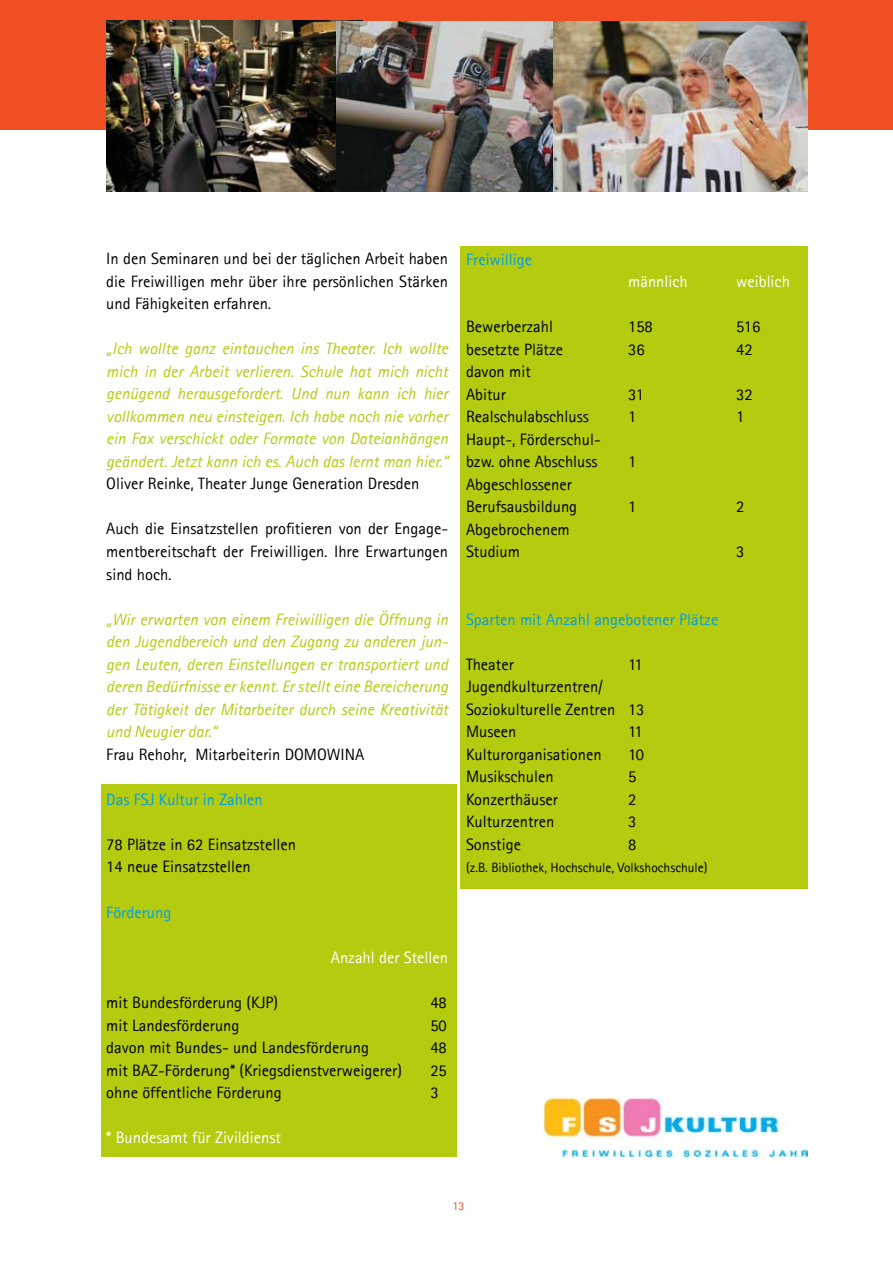
<style>
.page{position:relative;width:893px;height:1263px;background:#fff}
.page>*{position:absolute;margin:0;border:0;box-sizing:border-box;transform-origin:0 0}
.t1{font:16.5px/22.5px "Rotis Sans Serif";color:#000}
.t2{font:italic 16.5px/22.5px "Rotis Sans Serif";color:#b5cb10;text-align:justify}
.t3{font:16.5px "Rotis Sans Serif";color:#01a0e1}
.t4{font:16.5px "Rotis Sans Serif";color:#fff}
.t5{font:13.5px "Rotis Sans Serif";color:#000}
.t6{font:12px "Rotis Sans Serif";color:#f04e23}
</style>
<div class="page">
<div style="left:0;top:0;width:893px;height:130px;background:#f04e23"></div>
<div style="left:461px;top:247px;width:347px;height:642px;background:#b5cb10"></div>
<div style="left:101px;top:784px;width:355px;height:373px;background:#b5cb10"></div>
<img style="left:363px;top:21px;width:445px;height:170px">
<img style="left:106px;top:21px;width:257px;height:170px">
<img style="left:544px;top:1098px;width:264px;height:59px">
<p class="t1" style="left:106px;top:247px;width:343px;text-align:justify">In den Seminaren und bei der täglichen Arbeit haben die Freiwilligen mehr über ihre persönlichen Stärken und Fähigkeiten erfahren.</p>
<p class="t2" style="left:106px;top:338px;width:343px">„Ich wollte ganz eintauchen ins Theater. Ich wollte mich in der Arbeit verlieren. Schule hat mich nicht genügend herausgefordert. Und nun kann ich hier vollkommen neu einsteigen. Ich habe noch nie vorher ein Fax verschickt oder Formate von Dateianhängen geändert. Jetzt kann ich es. Auch das lernt man hier.“</p>
<p class="t1" style="left:106px;top:472px;width:315px">Oliver Reinke, Theater Junge Generation Dresden</p>
<p class="t1" style="left:106px;top:517px;width:343px;text-align:justify">Auch die Einsatzstellen profitieren von der Engage&shy;mentbereitschaft der Freiwilligen. Ihre Erwartungen sind hoch.</p>
<p class="t2" style="left:106px;top:608px;width:343px">„Wir erwarten von einem Freiwilligen die Öffnung in den Jugendbereich und den Zugang zu anderen jun&shy;gen Leuten, deren Einstellungen er transportiert und deren Bedürfnisse er kennt. Er stellt eine Bereicherung der Tätigkeit der Mitarbeiter durch seine Kreativität und Neugier dar.“</p>
<p class="t1" style="left:106px;top:743px;width:260px">Frau Rehohr, Mitarbeiterin DOMOWINA</p>
<p class="t3" style="left:106px;top:789px;width:158px">Das FSJ Kultur in Zahlen</p>
<p class="t1" style="left:106px;top:833px;width:191px">78 Plätze in 62 Einsatzstellen<br>14 neue Einsatzstellen</p>
<p class="t3" style="left:106px;top:903px;width:67px">Förderung</p>
<p class="t4" style="left:331px;top:948px;width:119px">Anzahl der Stellen</p>
<p class="t1" style="left:106px;top:991px;width:173px">mit Bundesförderung (KJP)</p>
<p class="t1" style="left:430px;top:991px;width:18px">48</p>
<p class="t1" style="left:106px;top:1014px;width:135px">mit Landesförderung</p>
<p class="t1" style="left:430px;top:1014px;width:18px">50</p>
<p class="t1" style="left:106px;top:1036px;width:264px">davon mit Bundes- und Landesförderung</p>
<p class="t1" style="left:430px;top:1036px;width:18px">48</p>
<p class="t1" style="left:106px;top:1059px;width:297px">mit BAZ-Förderung* (Kriegsdienstverweigerer)</p>
<p class="t1" style="left:430px;top:1059px;width:18px">25</p>
<p class="t1" style="left:106px;top:1081px;width:177px">ohne öffentliche Förderung</p>
<p class="t1" style="left:430px;top:1081px;width:10px">3</p>
<p class="t4" style="left:106px;top:1128px;width:176px">* Bundesamt für Zivildienst</p>
<p class="t3" style="left:466px;top:249px;width:67px">Freiwillige</p>
<p class="t4" style="left:628px;top:272px;width:61px">männlich</p>
<p class="t4" style="left:736px;top:272px;width:55px">weiblich</p>
<p class="t1" style="left:466px;top:315px;width:89px">Bewerberzahl</p>
<p class="t1" style="left:628px;top:315px;width:26px">158</p>
<p class="t1" style="left:736px;top:315px;width:26px">516</p>
<p class="t1" style="left:466px;top:338px;width:99px">besetzte Plätze</p>
<p class="t1" style="left:628px;top:338px;width:18px">36</p>
<p class="t1" style="left:736px;top:338px;width:18px">42</p>
<p class="t1" style="left:466px;top:360px;width:66px">davon mit<br>Abitur</p>
<p class="t1" style="left:628px;top:383px;width:17px">31</p>
<p class="t1" style="left:736px;top:383px;width:18px">32</p>
<p class="t1" style="left:466px;top:405px;width:124px">Realschulabschluss</p>
<p class="t1" style="left:628px;top:405px;width:10px">1</p>
<p class="t1" style="left:736px;top:405px;width:10px">1</p>
<p class="t1" style="left:466px;top:428px;width:136px">Haupt-, Förderschul&shy;bzw. ohne Abschluss</p>
<p class="t1" style="left:628px;top:450px;width:10px">1</p>
<p class="t1" style="left:466px;top:473px;width:113px">Abgeschlossener<br>Berufsausbildung</p>
<p class="t1" style="left:466px;top:518px;width:105px">Abgebrochenem<br>Studium</p>
<p class="t1" style="left:628px;top:495px;width:10px">1</p>
<p class="t1" style="left:736px;top:495px;width:10px">2</p>
<p class="t1" style="left:736px;top:540px;width:10px">3</p>
<p class="t3" style="left:466px;top:609px;width:254px">Sparten mit Anzahl angebotener Plätze</p>
<p class="t1" style="left:466px;top:653px;width:49px">Theater</p>
<p class="t1" style="left:628px;top:653px;width:16px">11</p>
<p class="t1" style="left:466px;top:675px;width:180px">Jugendkulturzentren/<br>Soziokulturelle Zentren 13<br>Museen</p>
<p class="t1" style="left:628px;top:720px;width:16px">11</p>
<p class="t1" style="left:466px;top:743px;width:137px">Kulturorganisationen</p>
<p class="t1" style="left:628px;top:743px;width:17px">10</p>
<p class="t1" style="left:466px;top:765px;width:89px">Musikschulen</p>
<p class="t1" style="left:628px;top:765px;width:10px">5</p>
<p class="t1" style="left:466px;top:788px;width:93px">Konzerthäuser</p>
<p class="t1" style="left:628px;top:788px;width:10px">2</p>
<p class="t1" style="left:466px;top:810px;width:90px">Kulturzentren</p>
<p class="t1" style="left:628px;top:810px;width:10px">3</p>
<p class="t1" style="left:466px;top:833px;width:56px">Sonstige</p>
<p class="t1" style="left:628px;top:833px;width:10px">8</p>
<p class="t5" style="left:466px;top:859px;width:243px">(z.B. Bibliothek, Hochschule, Volkshochschule)</p>
<p class="t6" style="left:452px;top:1198px;width:13px">13</p>
</div>
